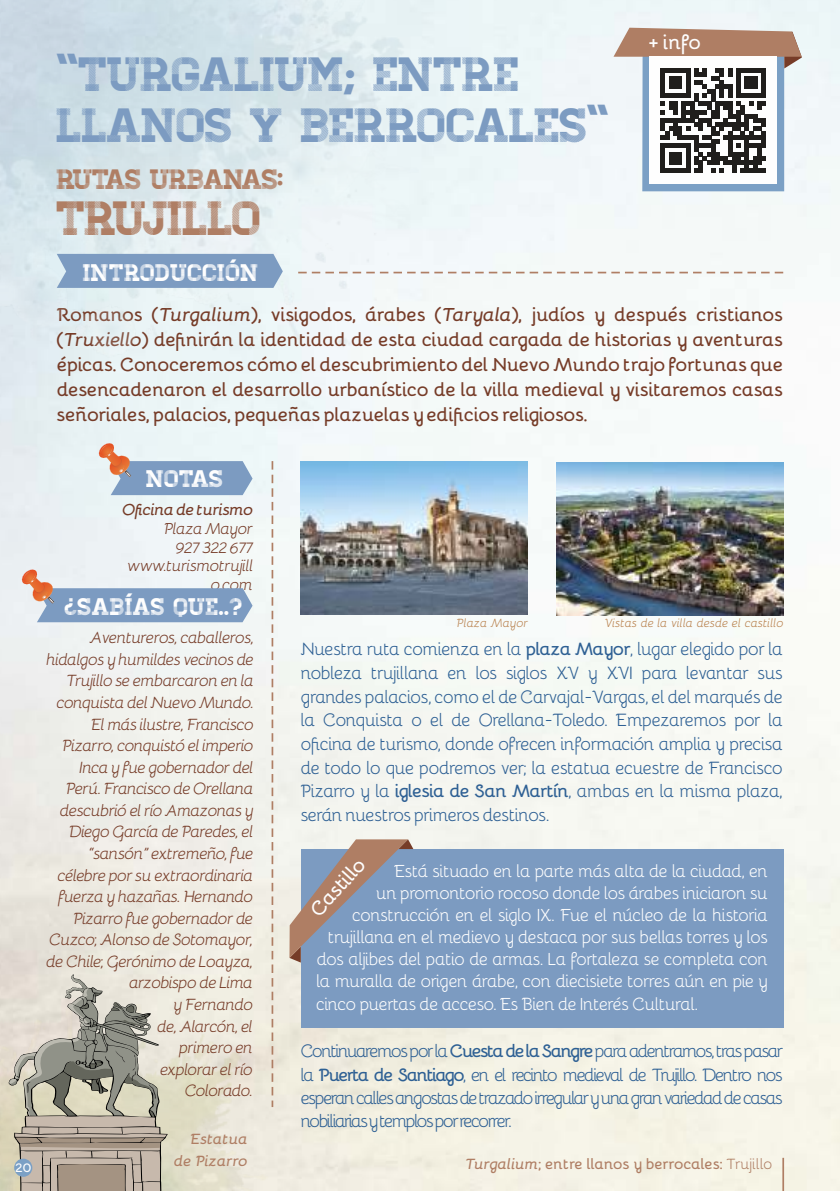
<style>
.page{position:relative;width:840px;height:1191px;background:#fff}
.page>*{position:absolute;margin:0;border:0;box-sizing:border-box;transform-origin:0 0}
.t1{font:48px/51px "Homestead Display";letter-spacing:-.025em;color:#7c9bc1}
.t2{font:48px "Homestead Display";letter-spacing:-.035em;color:#af7e64}
.t3{font:28px "Homestead Display";letter-spacing:-.035em;color:#af7e64}
.t4{font:24px "Homestead Display";color:#fefefe}
.t5{font:700 20px "Bellota";color:#fefefe}
.t6{font:700 19px/25px "Bellota";letter-spacing:-.015em;color:#763c28;text-align:justify}
.t7{font:18px/23.6px "Bellota";letter-spacing:-.075em;color:#2e6094;text-align:justify}
.t8{font:17.6px "Bellota";letter-spacing:-.04em;color:#fefefe}
.t9{font:italic 16.4px/21.6px "Bellota";letter-spacing:-.06em;color:#763c28;text-align:right}
.t10{font:italic 16px/18.8px "Bellota";letter-spacing:-.04em;color:#763c28;text-align:right}
.t11{font:italic 700 16px "Bellota";letter-spacing:-.035em;color:#763c28}
.t12{font:700 15px "Bellota";letter-spacing:-.015em;color:#af7e64}
.t13{font:italic 700 15px/22px "Bellota";letter-spacing:-.01em;color:#af7e64;text-align:right}
.t14{font:700 13px "Bellota";color:#fefefe}
.t15{font:italic 12px "Bellota";letter-spacing:-.01em;color:#b8804c}
.s1{font-style:italic}
.s2{font-weight:700}
.s3{font-weight:400}
</style>
<div class="page">
<img style="left:0;top:0;width:839px;height:1191px">
<img style="left:556px;top:462px;width:226px;height:153px">
<img style="left:0;top:1004px;width:291px;height:187px">
<svg style="left:271px;top:461px;width:2px;height:646px"></svg>
<svg style="left:418px;top:272px;width:364px;height:1px"></svg>
<svg style="left:98px;top:442px;width:154px;height:53px;background:#b0bdce"></svg>
<svg style="left:21px;top:568px;width:231px;height:54px"></svg>
<hr style="left:782px;top:1157px;width:1px;height:34px;background:#af7e64">
<div style="left:300px;top:849px;width:482px;height:178px;background:#7c9bc1"></div>
<svg style="left:289px;top:839px;width:124px;height:123px"></svg>
<img style="left:0;top:0;width:418px;height:371px">
<svg style="left:57px;top:254px;width:226px;height:34px;background:#809ec3"></svg>
<img style="left:300px;top:462px;width:227px;height:153px">
<svg style="left:9px;top:974px;width:163px;height:217px;background:#b8b2a4"></svg>
<div style="left:14px;top:1158px;width:18px;height:18px;background:#7ba0c5;border-radius:50%"></div>
<div style="left:642px;top:50px;width:141px;height:141px;background:#7ba0c5"></div>
<div style="left:649px;top:57px;width:127px;height:127px;background:#fefefe"></div>
<svg style="left:613px;top:28px;width:188px;height:145px"></svg>
<h1 class="t1" style="left:57px;top:53px;width:555px">“TURGALIUM; ENTRE<br>LLANOS Y BERROCALES“</h1>
<h2 class="t3" style="left:57px;top:167px;width:229px">RUTAS URBANAS:</h2>
<h1 class="t2" style="left:57px;top:199px;width:207px">TRUJILLO</h1>
<h3 class="t4" style="left:83px;top:263px;width:177px">INTRODUCCIÓN</h3>
<p class="t5" style="left:649px;top:31px;width:53px">+ info</p>
<p class="t6" style="left:57px;top:301px;width:727px">Romanos (<span class="s1">Turgalium</span>), visigodos, árabes (<span class="s1">Taryala</span>), judíos y después cristianos (<span class="s1">Truxiello</span>) definirán la identidad de esta ciudad cargada de historias y aventuras épicas. Conoceremos cómo el descubrimiento del Nuevo Mundo trajo fortunas que desencadenaron el desarrollo urbanístico de la villa medieval y visitaremos casas señoriales, palacios, pequeñas plazuelas y edificios religiosos.</p>
<p class="t14" style="left:15px;top:1160px;width:17px">20</p>
<h3 class="t4" style="left:146px;top:468px;width:79px">NOTAS</h3>
<p class="t11" style="left:122px;top:501px;width:132px">Oficina de turismo</p>
<p class="t10" style="left:127px;top:518px;width:128px">Plaza Mayor<br>927 322 677 www.turismotrujill o.com</p>
<h3 class="t4" style="left:65px;top:597px;width:179px">¿SABÍAS QUE..?</h3>
<p class="t9" style="left:46px;top:626px;width:209px">Aventureros, caballeros, hidalgos y humildes vecinos de<br>Trujillo se embarcaron en la conquista del Nuevo Mundo.<br>El más ilustre, Francisco<br>Pizarro, conquistó el imperio<br>Inca y fue gobernador del<br>Perú. Francisco de Orellana descubrió el río Amazonas y<br>Diego García de Paredes, el “sansón” extremeño, fue célebre por su extraordinaria fuerza y hazañas. Hernando<br>Pizarro fue gobernador de<br>Cuzco; Alonso de Sotomayor, de Chile; Gerónimo de Loayza, arzobispo de Lima<br>y Fernando<br>de, Alarcón, el<br>primero en<br>explorar el río<br>Colorado.</p>
<p class="t13" style="left:174px;top:1127px;width:75px">Estatua de Pizarro</p>
<p class="t15" style="left:456px;top:617px;width:73px">Plaza Mayor</p>
<p class="t15" style="left:604px;top:617px;width:181px">Vistas de la villa desde el castillo</p>
<p class="t7" style="left:300px;top:637px;width:484px">Nuestra ruta comienza en la <span class="s2">plaza Mayor</span>, lugar elegido por la nobleza trujillana en los siglos XV y XVI para levantar sus grandes palacios, como el de Carvajal-Vargas, el del marqués de la Conquista o el de Orellana-Toledo. Empezaremos por la oficina de turismo, donde ofrecen información amplia y precisa de todo lo que podremos ver; la estatua ecuestre de Francisco Pizarro y la <span class="s2">iglesia de San Martín</span>, ambas en la misma plaza, serán nuestros primeros destinos.</p>
<p class="t5" style="left:306px;top:906px;width:73px;rotate:-48deg">Castillo</p>
<p class="t8" style="left:394px;top:861px;width:375px">Está situado en la parte más alta de la ciudad, en</p>
<p class="t8" style="left:376px;top:883px;width:393px">un promontorio rocoso donde los árabes iniciaron su</p>
<p class="t8" style="left:352px;top:905px;width:417px">construcción en el siglo IX. Fue el núcleo de la historia</p>
<p class="t8" style="left:328px;top:927px;width:441px">trujillana en el medievo y destaca por sus bellas torres y los</p>
<p class="t8" style="left:316px;top:949px;width:453px">dos aljibes del patio de armas. La fortaleza se completa con</p>
<p class="t8" style="left:316px;top:971px;width:453px">la muralla de origen árabe, con diecisiete torres aún en pie y</p>
<p class="t8" style="left:316px;top:993px;width:383px">cinco puertas de acceso. Es Bien de Interés Cultural.</p>
<p class="t7" style="left:300px;top:1039px;width:483px">Continuaremos por la <span class="s2">Cuesta de la Sangre</span> para adentrarnos, tras pasar la <span class="s2">Puerta de Santiago</span>, en el recinto medieval de Trujillo. Dentro nos esperan calles angostas de trazado irregular y una gran variedad de casas nobiliarias y templos por recorrer.</p>
<p class="t12" style="left:464px;top:1155px;width:309px"><span class="s1">Turgalium</span>; entre llanos y berrocales: <span class="s3">Trujillo</span></p>
</div>
